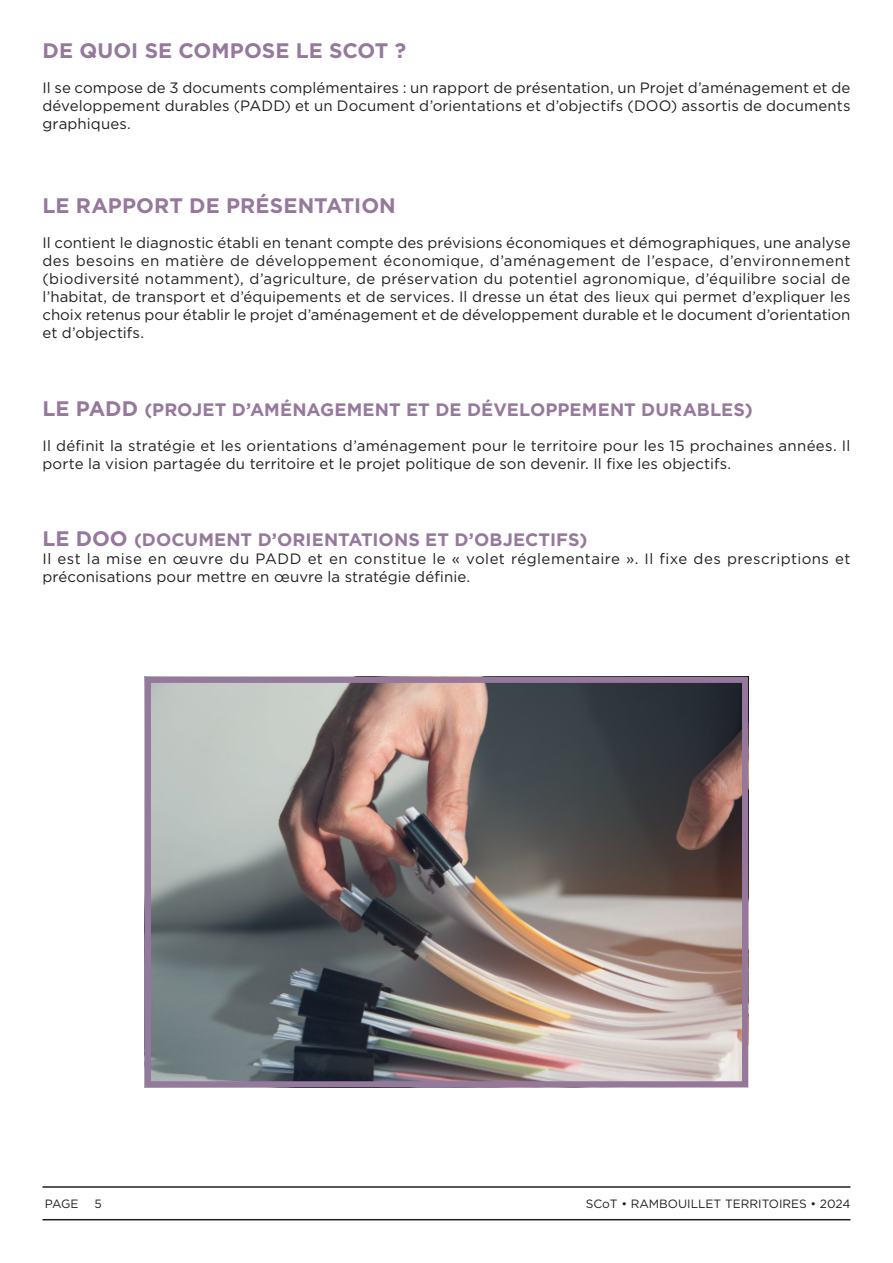
<style>
.page{position:relative;width:893px;height:1263px;background:#fff}
.page>*{position:absolute;margin:0;border:0;box-sizing:border-box;transform-origin:0 0}
.t1{font:700 21px "Gotham";letter-spacing:.005em;color:#96789d}
.t2{font:700 18px "Gotham";letter-spacing:.005em;color:#96789d}
.t3{font:15px/18px "Gotham";letter-spacing:.01em;color:#231f20;text-align:justify}
.t4{font:12px "Gotham";color:#231f20}
.s1{font-size:21px}
</style>
<div class="page">
<hr style="left:43px;top:1186px;width:807px;height:2px;background:#231f20">
<hr style="left:43px;top:1219px;width:807px;height:1px;background:#231f20">
<img style="left:152px;top:684px;width:589px;height:396px">
<div style="left:145px;top:677px;width:603px;height:410px;border:6px solid #96789d"></div>
<h1 class="t1" style="left:43px;top:38px;width:365px">DE QUOI SE COMPOSE LE SCOT ?</h1>
<p class="t3" style="left:43px;top:78px;width:809px">Il se compose de 3 documents complémentaires : un rapport de présentation, un Projet d’aménagement et de développement durables (PADD) et un Document d’orientations et d’objectifs (DOO) assortis de documents graphiques.</p>
<h1 class="t1" style="left:43px;top:194px;width:355px">LE RAPPORT DE PRÉSENTATION</h1>
<p class="t3" style="left:43px;top:234px;width:809px">Il contient le diagnostic établi en tenant compte des prévisions économiques et démographiques, une analyse des besoins en matière de développement économique, d’aménagement de l’espace, d’environnement (biodiversité notamment), d’agriculture, de préservation du potentiel agronomique, d’équilibre social de l’habitat, de transport et d’équipements et de services. Il dresse un état des lieux qui permet d’expliquer les choix retenus pour établir le projet d’aménagement et de développement durable et le document d’orientation et d’objectifs.</p>
<p class="t2" style="left:43px;top:399px;width:712px"><span class="s1">LE PADD</span> (PROJET D’AMÉNAGEMENT ET DE DÉVELOPPEMENT DURABLES)</p>
<p class="t3" style="left:43px;top:436px;width:809px">Il définit la stratégie et les orientations d’aménagement pour le territoire pour les 15 prochaines années. Il porte la vision partagée du territoire et le projet politique de son devenir. Il fixe les objectifs.</p>
<p class="t2" style="left:43px;top:529px;width:546px"><span class="s1">LE DOO</span> (DOCUMENT D’ORIENTATIONS ET D’OBJECTIFS)</p>
<p class="t3" style="left:43px;top:549px;width:809px">Il est la mise en œuvre du PADD et en constitue le « volet réglementaire ». Il fixe des prescriptions et préconisations pour mettre en œuvre la stratégie définie.</p>
<p class="t4" style="left:45px;top:1196px;width:35px">PAGE</p>
<p class="t4" style="left:94px;top:1196px;width:9px">5</p>
<p class="t4" style="left:586px;top:1196px;width:266px">SCoT • RAMBOUILLET TERRITOIRES • 2024</p>
</div>
